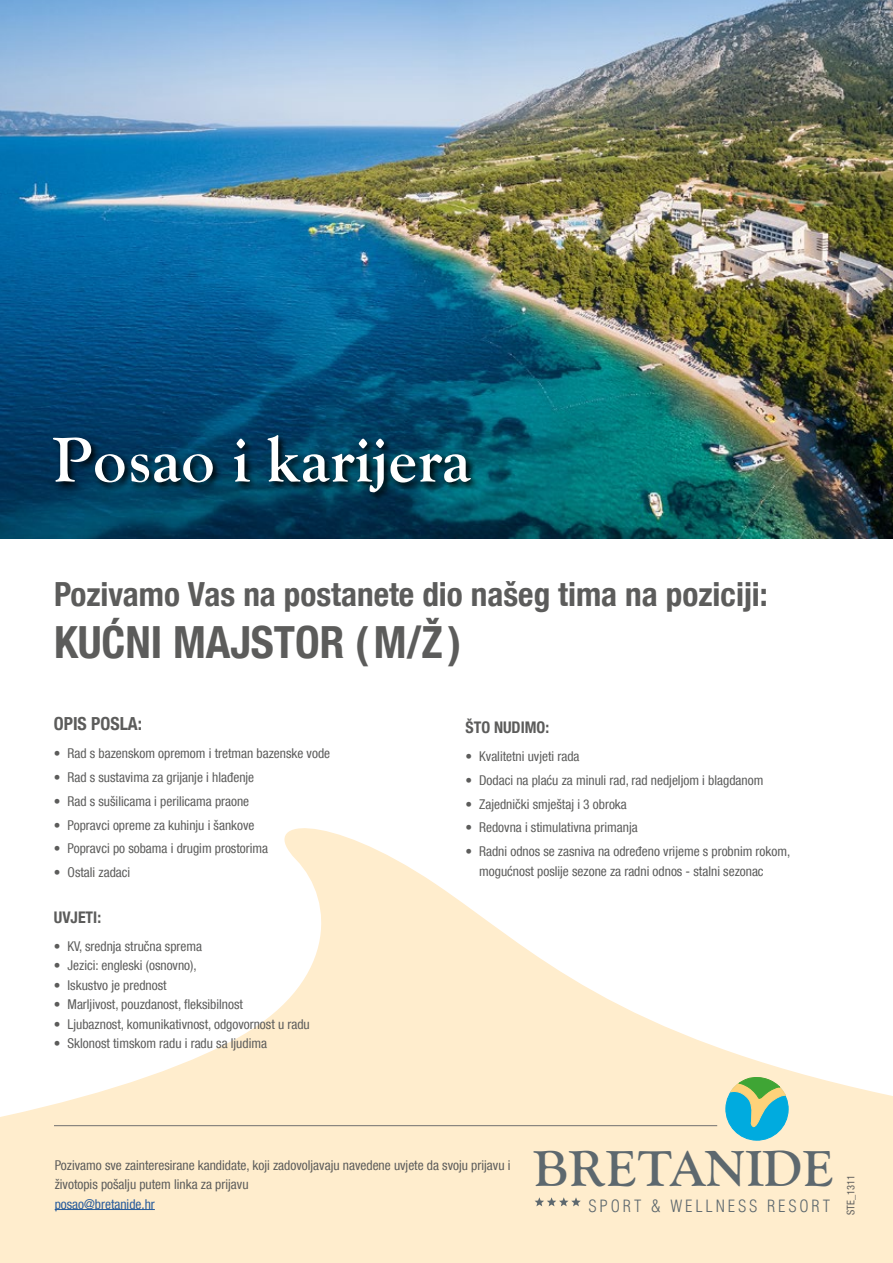
<style>
.page{position:relative;width:893px;height:1263px;background:#fff}
.page>*{position:absolute;margin:0;border:0;box-sizing:border-box;transform-origin:0 0}
.t1{font:62.25px "Gou Bol";letter-spacing:.01em;color:#fff}
.t2{font:49.5px "Gou Bol";color:#5d686e}
.t3{font:700 condensed 44.4px "Helvetica Neue LT Com";color:#5c5c5b}
.t4{font:700 condensed 33.3px "Helvetica Neue LT Com";color:#5c5c5b}
.t5{font:700 condensed 18px "Helvetica Neue LT Com";color:#5c5c5b}
.t6{font:300 condensed 16.5px "Helvetica";letter-spacing:.175em;color:#5d686e}
.t7{font:700 condensed 16.05px "Helvetica Neue LT Com";color:#5c5c5b}
.t8{font:condensed 13.5px/19.5px "Helvetica Neue LT Com";color:#5c5c5b}
.t9{font:condensed 13.5px "Helvetica Neue LT Com";color:#275b9b}
.t10{font:condensed 10.5px "Helvetica Neue LT Com";color:#5c5c5b}
</style>
<div class="page">
<img style="left:0;top:0;width:893px;height:539px">
<svg style="left:0;top:828px;width:893px;height:435px;fill:#ffedcd"></svg>
<hr style="left:54px;top:1125px;width:663px;height:1px;background:#706f6f">
<hr style="left:55px;top:1209px;width:100px;height:1px;background:#275b9b">
<div style="left:725px;top:1077px;width:63px;height:63px;background:#00abdf;border-radius:50%"></div>
<div style="left:725px;top:1077px;width:64px;height:64px;border:1px solid #00abdf;border-radius:50%"></div>
<svg style="left:731px;top:1077px;width:55px;height:56px"></svg>
<svg style="left:535px;top:1197px;width:46px;height:9px"></svg>
<svg style="left:51px;top:433px;width:430px;height:70px;background:#003a55"></svg>
<h1 class="t1" style="left:54px;top:425px;width:419px">Posao i karijera</h1>
<h3 class="t4" style="left:54px;top:574px;width:715px">Pozivamo Vas na postanete dio našeg tima na poziciji:</h3>
<h3 class="t3" style="left:54px;top:616px;width:409px">KUĆNI MAJSTOR (M/Ž )</h3>
<h3 class="t5" style="left:54px;top:713px;width:90px">OPIS POSLA:</h3>
<p class="t8" style="left:54px;top:744px;width:278px">• Rad s bazenskom opremom i tretman bazenske vode</p>
<p class="t8" style="left:54px;top:767px;width:202px">• Rad s sustavima za grijanje i hlađenje</p>
<p class="t8" style="left:54px;top:791px;width:197px">• Rad s sušilicama i perilicama praone</p>
<p class="t8" style="left:54px;top:815px;width:202px">• Popravci opreme za kuhinju i šankove</p>
<p class="t8" style="left:54px;top:839px;width:216px">• Popravci po sobama i drugim prostorima</p>
<p class="t8" style="left:54px;top:862px;width:78px">• Ostali zadaci</p>
<p class="t7" style="left:54px;top:907px;width:49px">UVJETI:</p>
<p class="t8" style="left:54px;top:936px;width:150px">• KV, srednja stručna sprema</p>
<p class="t8" style="left:54px;top:955px;width:144px">• Jezici: engleski (osnovno),</p>
<p class="t8" style="left:54px;top:975px;width:114px">• Iskustvo je prednost</p>
<p class="t8" style="left:54px;top:994px;width:191px">• Marljivost, pouzdanost, fleksibilnost</p>
<p class="t8" style="left:54px;top:1014px;width:257px">• Ljubaznost, komunikativnost, odgovornost u radu</p>
<p class="t8" style="left:54px;top:1033px;width:215px">• Sklonost timskom radu i radu sa ljudima</p>
<p class="t7" style="left:465px;top:718px;width:85px">ŠTO NUDIMO:</p>
<p class="t8" style="left:465px;top:746px;width:116px">• Kvalitetni uvjeti rada</p>
<p class="t8" style="left:465px;top:770px;width:299px">• Dodaci na plaću za minuli rad, rad nedjeljom i blagdanom</p>
<p class="t8" style="left:465px;top:794px;width:163px">• Zajednički smještaj i 3 obroka</p>
<p class="t8" style="left:465px;top:818px;width:174px">• Redovna i stimulativna primanja</p>
<p class="t8" style="left:479px;top:841px;width:313px;text-indent:-14px">• Radni odnos se zasniva na određeno vrijeme s probnim rokom, mogućnost poslije sezone za radni odnos - stalni sezonac</p>
<p class="t8" style="left:55px;top:1155px;width:457px">Pozivamo sve zainteresirane kandidate, koji zadovoljavaju navedene uvjete da svoju prijavu i životopis pošalju putem linka za prijavu</p>
<p class="t9" style="left:55px;top:1196px;width:102px">posao@bretanide.hr</p>
<h2 class="t2" style="left:535px;top:1141px;width:302px">BRETANIDE</h2>
<p class="t6" style="left:588px;top:1196px;width:243px">SPORT &amp; WELLNESS RESORT</p>
<p class="t10" style="left:845px;top:1215px;width:42px;rotate:-90deg">STE_1311</p>
</div>
